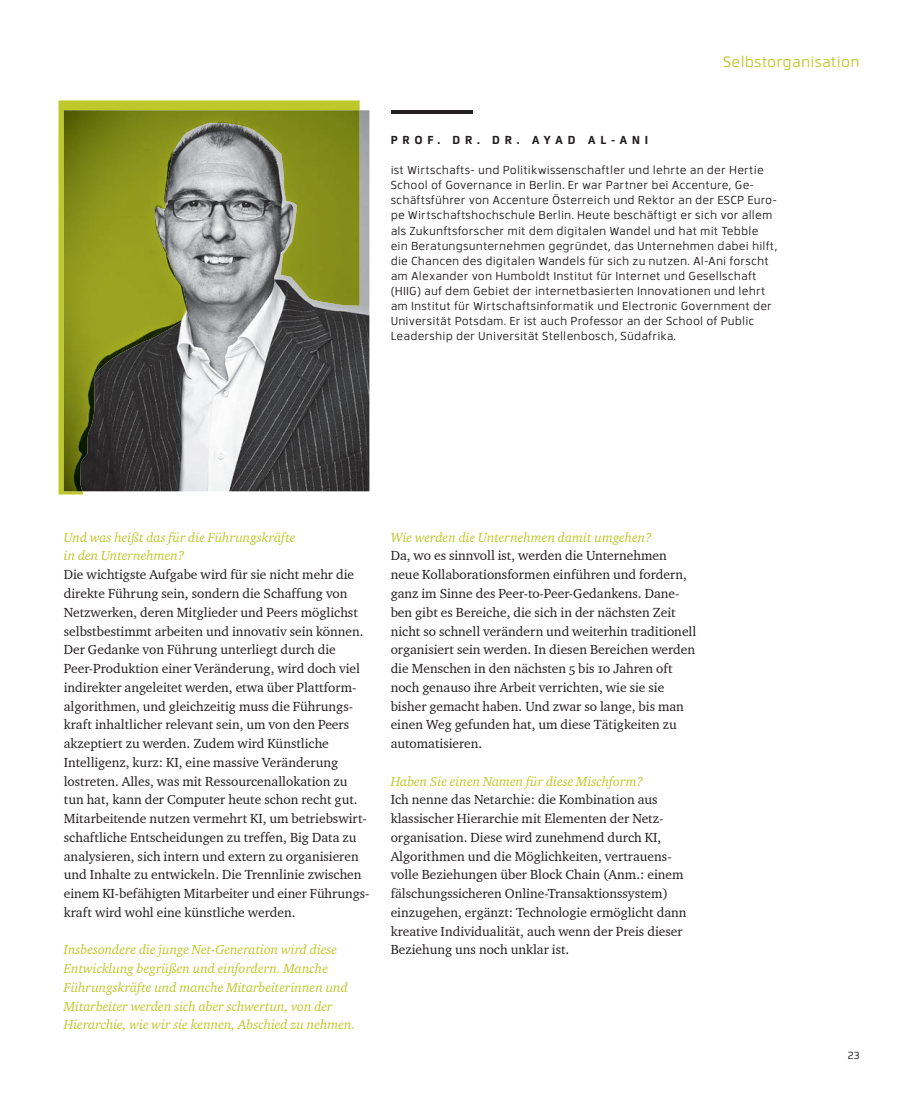
<style>
.page{position:relative;width:915px;height:1106px;background:#fff}
.page>*{position:absolute;margin:0;border:0;box-sizing:border-box;transform-origin:0 0}
.t1{font:15px "Facto";letter-spacing:.01em;color:#bfc82a}
.t2{font:13.5px/18.8px "Charter ITC Regu OS";color:#231f20}
.t3{font:13.5px/18.8px "Charter ITC Regu Ital OS";color:#bfc82a}
.t4{font:11.55px/15px "Facto";letter-spacing:.01em;color:#231f20}
.t5{font:700 11.55px "Facto";letter-spacing:.41em;color:#231f20}
.t6{font:10.5px "Facto";color:#231f20}
</style>
<div class="page">
<hr style="left:390px;top:110px;width:82px;height:3px;background:#231f20">
<img style="left:359px;top:110px;width:10px;height:381px">
<svg style="left:58px;top:100px;width:301px;height:394px;background:#c8cf51"></svg>
<img style="left:64px;top:110px;width:295px;height:381px">
<p class="t1" style="left:722px;top:50px;width:138px">Selbstorganisation</p>
<p class="t5" style="left:390px;top:132px;width:259px">PROF. DR. DR. AYAD AL-ANI</p>
<p class="t4" style="left:390px;top:162px;width:388px">ist Wirtschafts- und Politikwissenschaftler und lehrte an der Hertie School of Governance in Berlin. Er war Partner bei Accenture, Ge&shy;schäftsführer von Accenture Österreich und Rektor an der ESCP Euro&shy;pe Wirtschaftshochschule Berlin. Heute beschäftigt er sich vor allem als Zukunftsforscher mit dem digitalen Wandel und hat mit Tebble ein Beratungsunternehmen gegründet, das Unternehmen dabei hilft, die Chancen des digitalen Wandels für sich zu nutzen. Al-Ani forscht am Alexander von Humboldt Institut für Internet und Gesellschaft (HIIG) auf dem Gebiet der internetbasierten Innovationen und lehrt am Institut für Wirtschaftsinformatik und Electronic Government der Universität Potsdam. Er ist auch Professor an der School of Public Leadership der Universität Stellenbosch, Südafrika.</p>
<p class="t3" style="left:64px;top:527px;width:233px">Und was heißt das für die Führungskräfte in den Unternehmen?</p>
<p class="t2" style="left:64px;top:565px;width:307px">Die wichtigste Aufgabe wird für sie nicht mehr die direkte Führung sein, sondern die Schaffung von Netzwerken, deren Mitglieder und Peers möglichst selbstbestimmt arbeiten und innovativ sein können.<br>Der Gedanke von Führung unterliegt durch die Peer-Produktion einer Veränderung, wird doch viel indirekter angeleitet werden, etwa über Plattform&shy;algorithmen, und gleichzeitig muss die Führungs&shy;kraft inhaltlicher relevant sein, um von den Peers akzeptiert zu werden. Zudem wird Künstliche Intelligenz, kurz: KI, eine massive Veränderung lostreten. Alles, was mit Ressourcenallokation zu tun hat, kann der Computer heute schon recht gut.<br>Mitarbeitende nutzen vermehrt KI, um betriebswirt&shy;schaftliche Entscheidungen zu treffen, Big Data zu analysieren, sich intern und extern zu organi sieren und Inhalte zu entwickeln. Die Trennlinie zwischen einem KI- befähigten Mitarbeiter und einer Führungs&shy;kraft wird wohl eine künstliche werden.</p>
<p class="t3" style="left:64px;top:940px;width:293px">Insbesondere die junge Net-Generation wird diese Entwicklung begrüßen und einfordern. Manche Führungskräfte und manche Mitarbeiterinnen und Mitarbeiter werden sich aber schwertun, von der Hierarchie, wie wir sie kennen, Abschied zu nehmen.</p>
<p class="t3" style="left:390px;top:527px;width:263px">Wie werden die Unternehmen damit umgehen?</p>
<p class="t2" style="left:390px;top:546px;width:307px">Da, wo es sinnvoll ist, werden die Unternehmen neue Kollaborationsformen einführen und fordern, ganz im Sinne des Peer-to-Peer-Gedankens. Dane&shy;ben gibt es Bereiche, die sich in der nächsten Zeit nicht so schnell verändern und weiterhin traditionell organisiert sein werden. In diesen Bereichen werden die Menschen in den nächsten 5 bis 10 Jahren oft noch genauso ihre Arbeit verrichten, wie sie sie bisher gemacht haben. Und zwar so lange, bis man einen Weg gefunden hat, um diese Tätigkeiten zu automatisieren.</p>
<p class="t3" style="left:390px;top:771px;width:254px">Haben Sie einen Namen für diese Mischform?</p>
<p class="t2" style="left:390px;top:790px;width:297px">Ich nenne das Netarchie: die Kombination aus klassischer Hierarchie mit Elementen der Netz&shy;organisation. Diese wird zunehmend durch KI, Algorithmen und die Möglichkeiten, vertrauens&shy;volle Beziehungen über Block Chain (Anm.: einem fälschungssicheren Online-Transaktionssystem) einzugehen, ergänzt: Technologie ermöglicht dann kreative Individualität, auch wenn der Preis dieser Beziehung uns noch unklar ist.</p>
<p class="t6" style="left:847px;top:1047px;width:13px">23</p>
</div>
